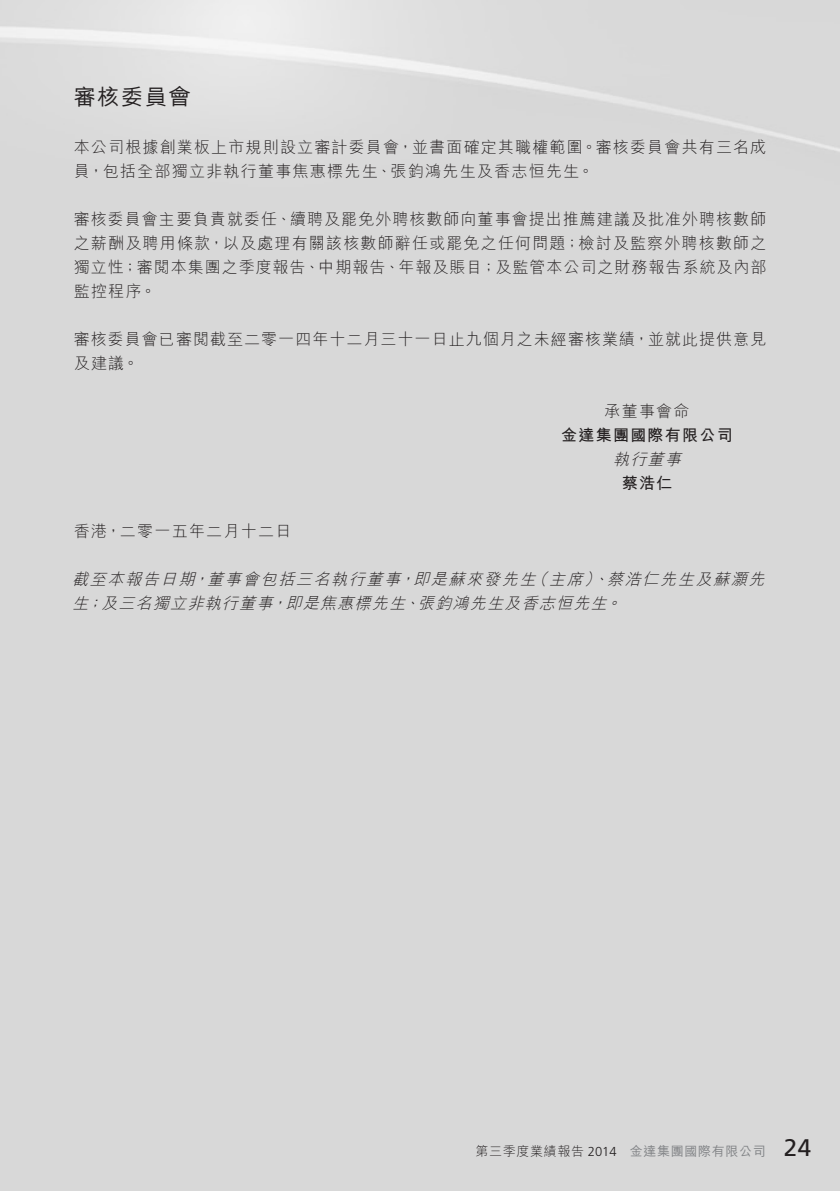
<style>
.page{position:relative;width:840px;height:1191px;background:#fff}
.page>*{position:absolute;margin:0;border:0;box-sizing:border-box;transform-origin:0 0}
.t1{font:24px "Frutiger LT Std";color:#231f20}
.Heading_1{font:500 22px "M Hei HK";letter-spacing:.08em;color:#231f20}
.Body_Text{font:300 16px/24px "M Hei HK";letter-spacing:.075em;color:#231f20}
.Body_Text-2{font:italic 300 16px "M Hei HK";color:#231f20}
.Body_Text-3{font:700 16px "M Hei HK";letter-spacing:.08em;color:#231f20}
.t2{font:300 13px "M Hei HK";letter-spacing:.05em;color:#231f20}
.t3{font:500 13px "M Hei HK";letter-spacing:.05em;color:#808285}
.s1{font-family:"Frutiger LT Std"}
</style>
<div class="page">
<p class="Heading_1" style="left:74px;top:81px;width:118px">審核委員會</p>
<p class="Body_Text" style="left:74px;top:135px;width:693px">本公司根據創業板上市規則設立審計委員會，並書面確定其職權範圍。審核委員會共有三名成員，包括全部獨立非執行董事焦惠標先生、張鈞鴻先生及香志恒先生。</p>
<p class="Body_Text" style="left:74px;top:207px;width:693px;text-align:justify">審核委員會主要負責就委任、續聘及罷免外聘核數師向董事會提出推薦建議及批准外聘核數師之薪酬及聘用條款，以及處理有關該核數師辭任或罷免之任何問題；檢討及監察外聘核數師之獨立性；審閱本集團之季度報告、中期報告、年報及賬目；及監管本公司之財務報告系統及內部監控程序。</p>
<p class="Body_Text" style="left:74px;top:327px;width:693px">審核委員會已審閱截至二零一四年十二月三十一日止九個月之未經審核業績，並就此提供意見及建議。</p>
<p class="Body_Text" style="left:604px;top:399px;width:86px">承董事會命</p>
<p class="Body_Text-3" style="left:561px;top:423px;width:173px">金達集團國際有限公司</p>
<p class="Body_Text-2" style="left:612px;top:451px;width:74px">執行董事</p>
<p class="Body_Text-3" style="left:621px;top:471px;width:52px">蔡浩仁</p>
<p class="Body_Text" style="left:74px;top:519px;width:219px">香港，二零一五年二月十二日</p>
<p class="Body_Text-2" style="left:606px;top:571px;width:163px">蔡浩仁先生及蘇灝先</p>
<p class="Body_Text-2" style="left:530px;top:571px;width:57px">（主席</p>
<p class="Body_Text-2" style="left:583px;top:571px;width:30px">）、</p>
<p class="Body_Text-2" style="left:207px;top:571px;width:199px">董事會包括三名執行董事</p>
<p class="Body_Text-2" style="left:72px;top:571px;width:128px">截至本報告日期</p>
<p class="Body_Text-2" style="left:413px;top:571px;width:128px">即是蘇來發先生</p>
<p class="Body_Text-2" style="left:193px;top:571px;width:22px">，</p>
<p class="Body_Text-2" style="left:398px;top:571px;width:22px">，</p>
<p class="Body_Text-2" style="left:417px;top:595px;width:194px">張鈞鴻先生及香志恒先生</p>
<p class="Body_Text-2" style="left:101px;top:595px;width:177px">及三名獨立非執行董事</p>
<p class="Body_Text-2" style="left:285px;top:595px;width:125px">即是焦惠標先生</p>
<p class="Body_Text-2" style="left:72px;top:595px;width:22px">生</p>
<p class="Body_Text-2" style="left:87px;top:595px;width:22px">；</p>
<p class="Body_Text-2" style="left:604px;top:595px;width:22px">。</p>
<p class="Body_Text-2" style="left:271px;top:595px;width:22px">，</p>
<p class="Body_Text-2" style="left:403px;top:595px;width:22px">、</p>
<p class="t2" style="left:475px;top:1144px;width:143px">第三季度業績報告 <span class="s1">2014</span></p>
<p class="t3" style="left:629px;top:1141px;width:137px">金達集團國際有限公司</p>
<h1 class="t1" style="left:783px;top:1133px;width:29px">24</h1>
</div>
